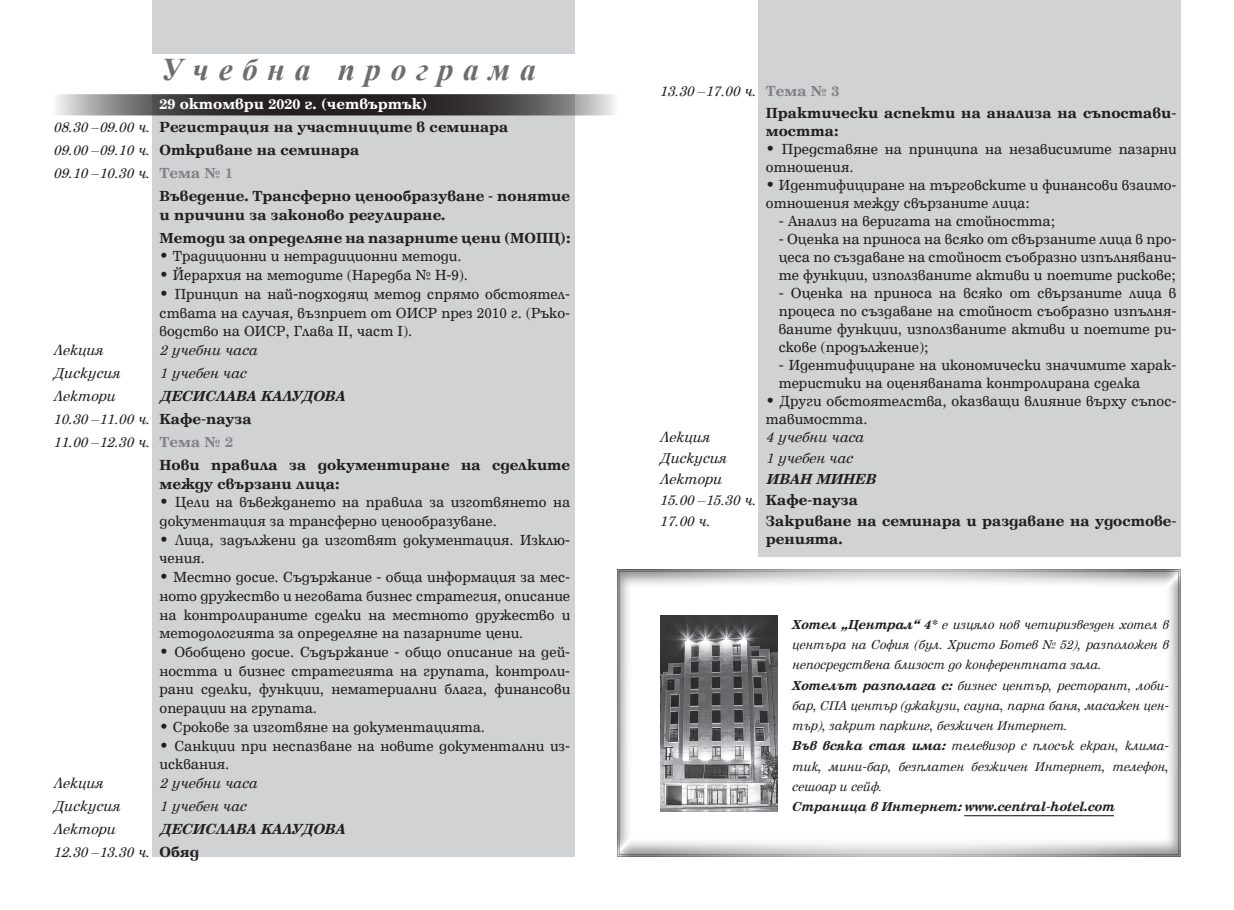
<style>
.page{position:relative;width:1234px;height:910px;background:#fff}
.page>*{position:absolute;margin:0;border:0;box-sizing:border-box;transform-origin:0 0}
.t1{font:italic 700 31.5px "Times New Roman";letter-spacing:.31em;color:#6c6d70}
.t2{font:15px/18.8px "Sentry Normal";color:#231f20}
.t3{font:700 15px/23px "Sentry";color:#231f20}
.t4{font:italic 15px/21px "Sentry";color:#231f20}
.t5{font:15px "Sentry Bold I Talic";color:#231f20}
.t6{font:700 15px "Sentry";color:#fff}
.t7{font:italic 13.35px/20.2px "Sentry";color:#231f20}
.t8{font:13.35px "Sentry Bold I Talic";color:#231f20}
.s1{font-weight:400;font-style:italic}
.s2{font-family:"Times New Roman";font-weight:400;font-style:italic}
.s3{font-family:"Times New Roman"}
.s4{font-weight:700;font-style:normal;color:#808285}
.s5{font-weight:700;font-style:normal}
.s6{color:#808285}
.s7{font-family:"Sentry";font-weight:700}
.s8{font-family:"Sentry Bold I Talic";font-style:normal}
</style>
<div class="page">
<div style="left:758px;top:0;width:422px;height:556px;background:#d1d2d4"></div>
<div style="left:152px;top:95px;width:422px;height:762px;background:#d1d2d4"></div>
<div style="left:152px;top:0;width:422px;height:53px;background:#d1d2d4"></div>
<svg style="left:56px;top:97px;width:558px;height:15px;background:#535051"></svg>
<div style="left:53px;top:94px;width:564px;height:21px;border:2px solid #231f20"></div>
<div style="left:605px;top:558px;width:586px;height:310px;background:#231f20;opacity:.5"></div>
<hr style="left:964px;top:815px;width:149px;height:1px;background:#231f20">
<img style="left:660px;top:615px;width:117px;height:196px">
<h1 class="t1" style="left:161px;top:48px;width:377px">Учебна програма</h1>
<p class="t6" style="left:159px;top:96px;width:269px">29 октомври 2020 г. (четвъртък)</p>
<p class="t3" style="left:53px;top:116px;width:456px"><span class="s1">08.30</span> <span class="s2">–</span><span class="s1">09.00 ч.</span> Регистрация на участниците в семинара</p>
<p class="t3" style="left:53px;top:139px;width:308px"><span class="s1">09.00</span> <span class="s2">–</span><span class="s1">09.10 ч.</span> Откриване на семинара</p>
<p class="t4" style="left:53px;top:163px;width:181px">09.10 <span class="s3">–</span>10.30 ч. <span class="s4">Тема № 1</span></p>
<p class="t3" style="left:159px;top:185px;width:412px">Въведение. Трансферно ценообразуване - понятие</p>
<p class="t3" style="left:159px;top:203px;width:412px">и причини за законово регулиране.<br>Методи за определяне на пазарните цени (МОПЦ):</p>
<p class="t2" style="left:159px;top:247px;width:303px">• Традиционни и нетрадиционни методи.</p>
<p class="t2" style="left:159px;top:266px;width:310px">• Йерархия на методите (Наредба № Н-9).</p>
<p class="t2" style="left:159px;top:285px;width:412px;text-align:justify">• Принцип на най-подходящ метод спрямо обстоятел&shy;ствата на случая, възприет от ОИСР през 2010 г. (Ръко&shy;водство на ОИСР, Глава II, част I).</p>
<p class="t4" style="left:53px;top:340px;width:51px">Лекция</p>
<p class="t4" style="left:159px;top:340px;width:99px">2 учебни часа</p>
<p class="t4" style="left:53px;top:363px;width:68px">Дискусия</p>
<p class="t4" style="left:159px;top:363px;width:88px">1 учебен час</p>
<p class="t4" style="left:53px;top:386px;width:63px">Лектори</p>
<p class="t5" style="left:159px;top:388px;width:34px">Десис</p>
<p class="t5" style="left:215px;top:388px;width:99px">лава Калудов</p>
<p class="t5" style="left:334px;top:388px;width:11px">а</p>
<p class="t4" style="left:53px;top:409px;width:200px">10.30 <span class="s3">–</span>11.00 ч. <span class="s5">Кафе-пауза</span></p>
<p class="t4" style="left:53px;top:432px;width:181px">11.00 <span class="s3">–</span>12.30 ч. <span class="s4">Тема № 2</span></p>
<p class="t3" style="left:159px;top:454px;width:412px">Нови правила за документиране на сделките</p>
<p class="t3" style="left:159px;top:472px;width:181px">между свързани лица:</p>
<p class="t2" style="left:159px;top:493px;width:412px">• Цели на въвеждането на правила за изготвянето на документация за трансферно ценообразуване.</p>
<p class="t2" style="left:159px;top:531px;width:412px">• Лица, задължени да изготвят документация. Изклю&shy;чения.</p>
<p class="t2" style="left:159px;top:568px;width:412px;text-align:justify">• Местно досие. Съдържание - обща информация за мес&shy;ното дружество и неговата бизнес стратегия, описание на контролираните сделки на местното дружество и методологията за определяне на пазарните цени.</p>
<p class="t2" style="left:159px;top:643px;width:412px;text-align:justify">• Обобщено досие. Съдържание - общо описание на дей&shy;ността и бизнес стратегията на групата, контроли&shy;рани сделки, функции, нематериални блага, финансови операции на групата.</p>
<p class="t2" style="left:159px;top:718px;width:327px">• Срокове за изготвяне на документацията.</p>
<p class="t2" style="left:159px;top:737px;width:412px">• Санкции при неспазване на новите документални из&shy;исквания.</p>
<p class="t4" style="left:53px;top:773px;width:51px">Лекция</p>
<p class="t4" style="left:159px;top:773px;width:99px">2 учебни часа</p>
<p class="t4" style="left:53px;top:796px;width:68px">Дискусия</p>
<p class="t4" style="left:159px;top:796px;width:88px">1 учебен час</p>
<p class="t4" style="left:53px;top:819px;width:63px">Лектори</p>
<p class="t5" style="left:159px;top:821px;width:34px">Десис</p>
<p class="t5" style="left:215px;top:821px;width:99px">лава Калудов</p>
<p class="t5" style="left:334px;top:821px;width:11px">а</p>
<p class="t4" style="left:53px;top:842px;width:147px">12.30 <span class="s3">–</span>13.30 ч. <span class="s5">Обяд</span></p>
<p class="t3" style="left:765px;top:80px;width:412px;line-height:22.2px;text-indent:-106px"><span class="s1">13.30</span> <span class="s2">–</span><span class="s1">17.00 ч.</span> <span class="s6">Тема № 3<br></span>Практически аспекти на анализа на съпостави-</p>
<p class="t3" style="left:765px;top:120px;width:74px">мостта:</p>
<p class="t2" style="left:765px;top:140px;width:412px;line-height:18px">• Представяне на принципа на независимите пазарни отношения.</p>
<p class="t2" style="left:765px;top:176px;width:412px;line-height:18px">• Идентифициране на търговските и финансови взаимо&shy;отношения между свързаните лица:</p>
<p class="t2" style="left:778px;top:212px;width:277px"><span class="s7">-</span> Анализ на веригата на стойността;</p>
<p class="t2" style="left:778px;top:230px;width:399px;line-height:18px;text-align:justify"><span class="s7">-</span> Оценка на приноса на всяко от свързаните лица в про&shy;цеса по създаване на стойност съобразно изпълнявани&shy;те функции, използваните активи и поетите рискове;</p>
<p class="t2" style="left:778px;top:284px;width:399px;line-height:18px;text-align:justify"><span class="s7">-</span> Оценка на приноса на всяко от свързаните лица в процеса по създаване на стойност съобразно изпълня&shy;ваните функции, използваните активи и поетите ри&shy;скове (продължение);</p>
<p class="t2" style="left:778px;top:356px;width:399px;line-height:18px"><span class="s7">-</span> Идентифициране на икономически значимите харак&shy;теристики на оценяваната контролирана сделка</p>
<p class="t2" style="left:765px;top:392px;width:412px;line-height:18px">• Други обстоятелства, оказващи влияние върху съпос&shy;тавимостта.</p>
<p class="t4" style="left:659px;top:427px;width:51px">Лекция</p>
<p class="t4" style="left:765px;top:427px;width:99px">4 учебни часа</p>
<p class="t4" style="left:659px;top:448px;width:68px">Дискусия</p>
<p class="t4" style="left:765px;top:448px;width:88px">1 учебен час</p>
<p class="t4" style="left:659px;top:469px;width:63px">Лектори</p>
<p class="t5" style="left:765px;top:471px;width:109px">иван минев</p>
<p class="t4" style="left:659px;top:490px;width:200px">15.00 <span class="s3">–</span>15.30 ч. <span class="s5">Кафе-пауза<br></span>17.00 ч.</p>
<p class="t3" style="left:765px;top:512px;width:412px;line-height:18px">Закриване на семинара и раздаване на удостове&shy;ренията.</p>
<p class="t7" style="left:791px;top:614px;width:378px"><span class="s8">Хотел “Централ” 4*</span> е изцяло нов четиризвезден хотел в центъра на София (бул. Христо Ботев № 52), разположен в непосредствена близост до конферентната зала.<br><span class="s8">Хотелът разполага с:</span> бизнес център, ресторант, лоби&shy;бар, СПА център (джакузи, сауна, парна баня, масажен цен&shy;тър), закрит паркинг, безжичен Интернет.<br><span class="s8">Във всяка стая има:</span> телевизор с плосък екран, клима&shy;тик, мини-бар, безплатен безжичен Интернет, телефон, сешоар и сейф.</p>
<p class="t8" style="left:791px;top:799px;width:324px">Страница в Интернет: www.central-hotel.com</p>
</div>
